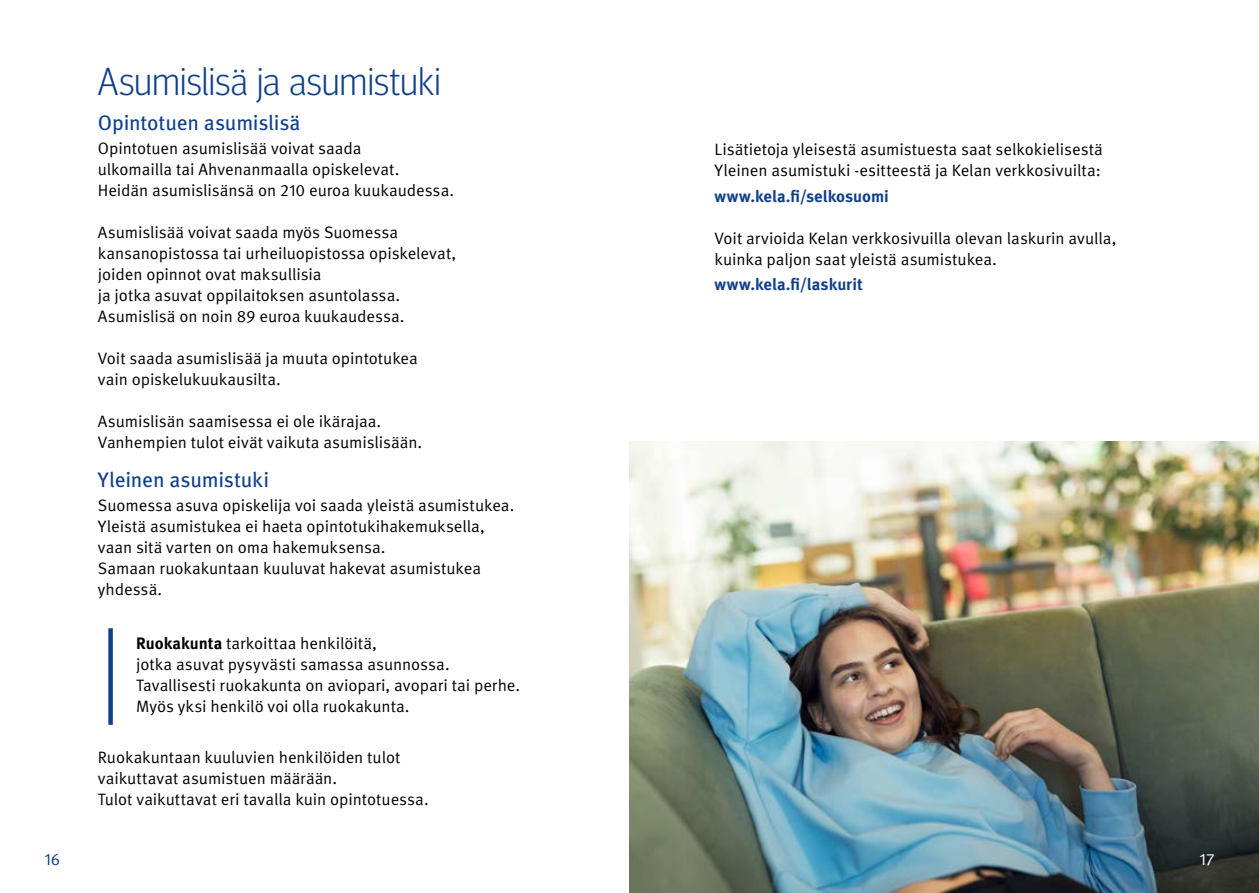
<style>
.page{position:relative;width:1259px;height:893px;background:#fff}
.page>*{position:absolute;margin:0;border:0;box-sizing:border-box;transform-origin:0 0}
.H1_otsikko{font:300 39px "Meta Headline Pro";letter-spacing:-.005em;color:#0f3f8a}
.H2_otsikko{font:21px "Meta Pro";letter-spacing:-.01em;color:#0f3f8a}
.Body_copy{font:16.5px/21px "Meta Pro Norm";letter-spacing:-.005em;color:#000}
.Links{font:700 16.5px "Meta Pro";color:#0f3f8a}
.t1{font:16.5px "Meta Pro Norm";color:#0f3f8a}
.t2{font:16.5px "Meta Pro Norm";color:#fff}
.s1{font-family:"Meta Pro";font-weight:700}
</style>
<div class="page">
<div style="left:108px;top:628px;width:5px;height:97px;background:#0f3f8a"></div>
<img style="left:629px;top:441px;width:630px;height:452px">
<h1 class="H1_otsikko" style="left:98px;top:53px;width:345px">Asumislisä ja asumistuki</h1>
<h2 class="H2_otsikko" style="left:98px;top:106px;width:204px">Opintotuen asumislisä</h2>
<p class="Body_copy" style="left:98px;top:136px;width:303px">Opintotuen asumislisää voivat saada ulkomailla tai Ahvenanmaalla opiskelevat.</p>
<p class="Body_copy" style="left:98px;top:178px;width:358px">Heidän asumislisänsä on 210 euroa kuukaudessa.</p>
<p class="Body_copy" style="left:98px;top:220px;width:360px">Asumislisää voivat saada myös Suomessa kansanopistossa tai urheiluopistossa opiskelevat,</p>
<p class="Body_copy" style="left:98px;top:262px;width:225px">joiden opinnot ovat maksullisia</p>
<p class="Body_copy" style="left:98px;top:283px;width:304px">ja jotka asuvat oppilaitoksen asuntolassa.</p>
<p class="Body_copy" style="left:98px;top:304px;width:308px">Asumislisä on noin 89 euroa kuukaudessa.</p>
<p class="Body_copy" style="left:98px;top:346px;width:321px">Voit saada asumislisää ja muuta opintotukea</p>
<p class="Body_copy" style="left:98px;top:367px;width:185px">vain opiskelukuukausilta.</p>
<p class="Body_copy" style="left:98px;top:409px;width:285px">Asumislisän saamisessa ei ole ikärajaa.</p>
<p class="Body_copy" style="left:98px;top:430px;width:326px">Vanhempien tulot eivät vaikuta asumislisään.</p>
<h2 class="H2_otsikko" style="left:98px;top:463px;width:173px">Yleinen asumistuki</h2>
<p class="Body_copy" style="left:98px;top:493px;width:418px">Suomessa asuva opiskelija voi saada yleistä asumistukea.</p>
<p class="Body_copy" style="left:98px;top:514px;width:389px">Yleistä asumistukea ei haeta opintotukihakemuksella,</p>
<p class="Body_copy" style="left:98px;top:535px;width:289px">vaan sitä varten on oma hakemuksensa.</p>
<p class="Body_copy" style="left:98px;top:556px;width:385px">Samaan ruokakuntaan kuuluvat hakevat asumistukea yhdessä.</p>
<p class="Body_copy" style="left:136px;top:632px;width:386px"><span class="s1">Ruokakunta</span> tarkoittaa henkilöitä,<br>jotka asuvat pysyvästi samassa asunnossa.<br>Tavallisesti ruokakunta on aviopari, avopari tai perhe.<br>Myös yksi henkilö voi olla ruokakunta.</p>
<p class="Body_copy" style="left:98px;top:745px;width:304px">Ruokakuntaan kuuluvien henkilöiden tulot vaikuttavat asumistuen määrään.</p>
<p class="Body_copy" style="left:98px;top:787px;width:332px">Tulot vaikuttavat eri tavalla kuin opintotuessa.</p>
<p class="Body_copy" style="left:714px;top:138px;width:390px">Lisätietoja yleisestä asumistuesta saat selkokielisestä</p>
<p class="Body_copy" style="left:714px;top:159px;width:388px">Yleinen asumistuki -esitteestä ja Kelan verkkosivuilta:</p>
<p class="Links" style="left:714px;top:183px;width:176px">www.kela.fi/selkosuomi</p>
<p class="Body_copy" style="left:714px;top:226px;width:403px">Voit arvioida Kelan verkkosivuilla olevan laskurin avulla,</p>
<p class="Body_copy" style="left:714px;top:247px;width:284px">kuinka paljon saat yleistä asumistukea.</p>
<p class="Links" style="left:714px;top:271px;width:150px">www.kela.fi/laskurit</p>
<p class="t1" style="left:44px;top:847px;width:17px">16</p>
<p class="t2" style="left:1199px;top:847px;width:16px">17</p>
</div>
